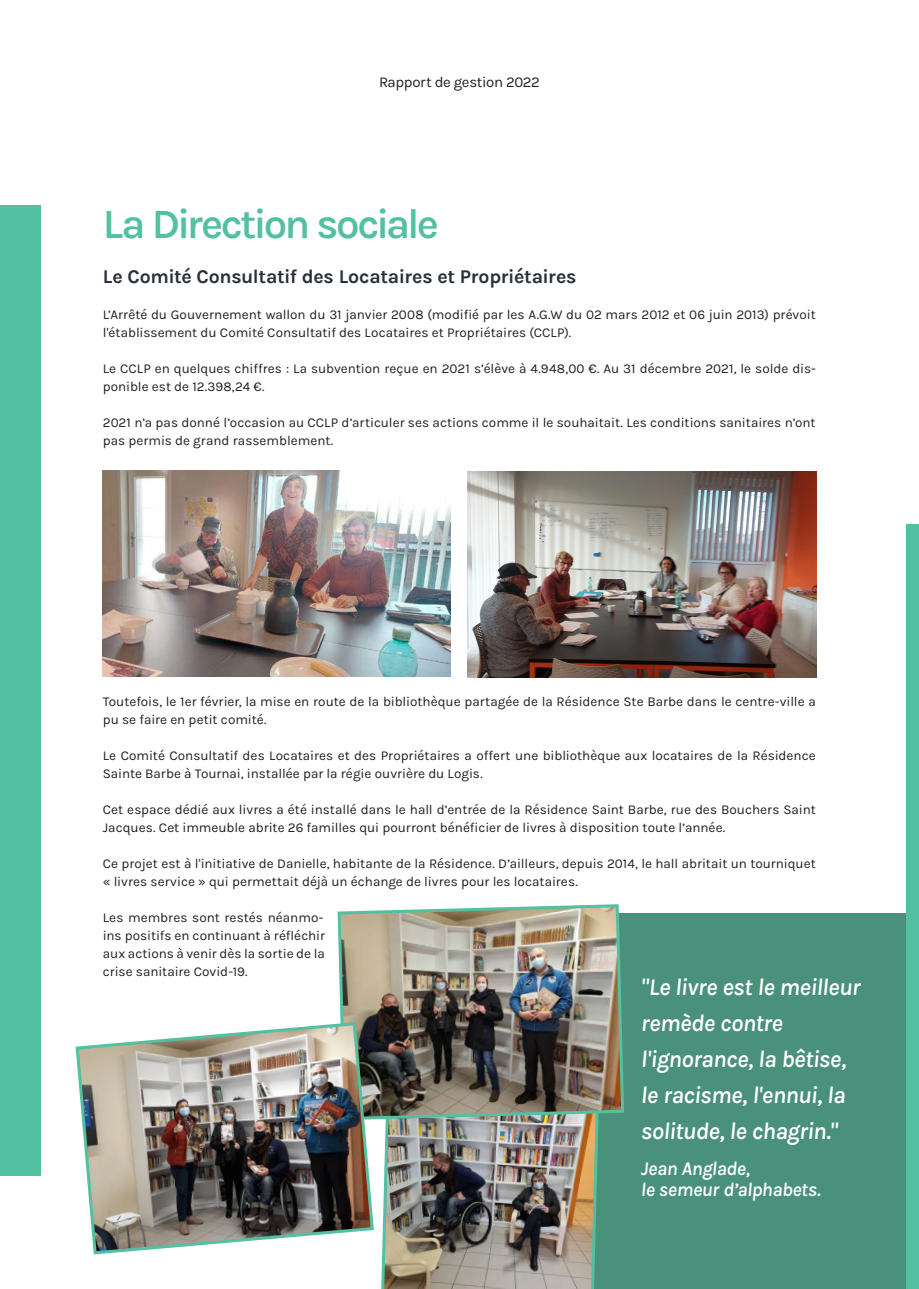
<style>
.page{position:relative;width:919px;height:1289px;background:#fff}
.page>*{position:absolute;margin:0;border:0;box-sizing:border-box;transform-origin:0 0}
.Titre_Logis{font:600 42px "Karla";letter-spacing:-.07em;color:#52c0a1}
.Textes_Logis{font:italic 600 24px/36px "Karla";letter-spacing:-.025em;color:#fff}
.Sous_Titre_Logis_Noi{font:700 19.5px "Karla";letter-spacing:-.02em;color:#293039}
.Textes_Logis-2{font:italic 600 19.5px/21px "Karla";letter-spacing:-.02em;color:#fff}
.t1{font:15px "Karla";letter-spacing:-.025em;color:#231f20}
.Textes_Logis-3{font:13.5px/18px "Karla";color:#231f20}
</style>
<div class="page">
<div style="left:0;top:205px;width:41px;height:970px;background:#52c0a1"></div>
<img style="left:468px;top:472px;width:348px;height:205px">
<img style="left:102px;top:470px;width:348px;height:206px">
<div style="left:585px;top:913px;width:321px;height:375px;background:#49917b"></div>
<img style="left:381px;top:1121px;width:218px;height:167px">
<img style="left:337px;top:904px;width:287px;height:217px">
<img style="left:75px;top:1020px;width:300px;height:235px">
<div style="left:906px;top:524px;width:12px;height:764px;background:#52c0a1"></div>
<p class="t1" style="left:379px;top:72px;width:162px">Rapport de gestion 2022</p>
<p class="Titre_Logis" style="left:103px;top:197px;width:338px">La Direction sociale</p>
<p class="Sous_Titre_Logis_Noi" style="left:103px;top:264px;width:475px">Le Comité Consultatif des Locataires et Propriétaires</p>
<p class="Textes_Logis-3" style="left:103px;top:305px;width:714px">L’Arrêté du Gouvernement wallon du 31 janvier 2008 (modifié par les A.G.W du 02 mars 2012 et 06 juin 2013) prévoit l'établissement du Comité Consultatif des Locataires et Propriétaires (CCLP).</p>
<p class="Textes_Logis-3" style="left:103px;top:359px;width:714px">Le CCLP en quelques chiffres : La subvention reçue en 2021 s’élève à 4.948,00 €. Au 31 décembre 2021, le solde dis&shy;ponible est de 12.398,24 €.</p>
<p class="Textes_Logis-3" style="left:103px;top:413px;width:714px">2021 n’a pas donné l’occasion au CCLP d’articuler ses actions comme il le souhaitait. Les conditions sanitaires n’ont pas permis de grand rassemblement.</p>
<p class="Textes_Logis-3" style="left:103px;top:692px;width:714px">Toutefois, le 1er février, la mise en route de la bibliothèque partagée de la Résidence Ste Barbe dans le centre-ville a pu se faire en petit comité.</p>
<p class="Textes_Logis-3" style="left:103px;top:746px;width:714px">Le Comité Consultatif des Locataires et des Propriétaires a offert une bibliothèque aux locataires de la Résidence<br>Sainte Barbe à Tournai, installée par la régie ouvrière du Logis.</p>
<p class="Textes_Logis-3" style="left:103px;top:800px;width:714px">Cet espace dédié aux livres a été installé dans le hall d’entrée de la Résidence Saint Barbe, rue des Bouchers Saint<br>Jacques. Cet immeuble abrite 26 familles qui pourront bénéficier de livres à disposition toute l’année.</p>
<p class="Textes_Logis-3" style="left:103px;top:854px;width:714px">Ce projet est à l'initiative de Danielle, habitante de la Résidence. D’ailleurs, depuis 2014, le hall abritait un tourniquet « livres service » qui permettait déjà un échange de livres pour les locataires.</p>
<p class="Textes_Logis-3" style="left:103px;top:908px;width:224px;text-align:justify">Les membres sont restés néanmo&shy;ins positifs en continuant à réfléchir aux actions à venir dès la sortie de la crise sanitaire Covid-19.</p>
<p class="Textes_Logis" style="left:641px;top:968px;width:221px">"Le livre est le meilleur remède contre l'ignorance, la bêtise, le racisme, l'ennui, la solitude, le chagrin."</p>
<p class="Textes_Logis-2" style="left:641px;top:1157px;width:181px">Jean Anglade,<br>le semeur d’alphabets.</p>
</div>
